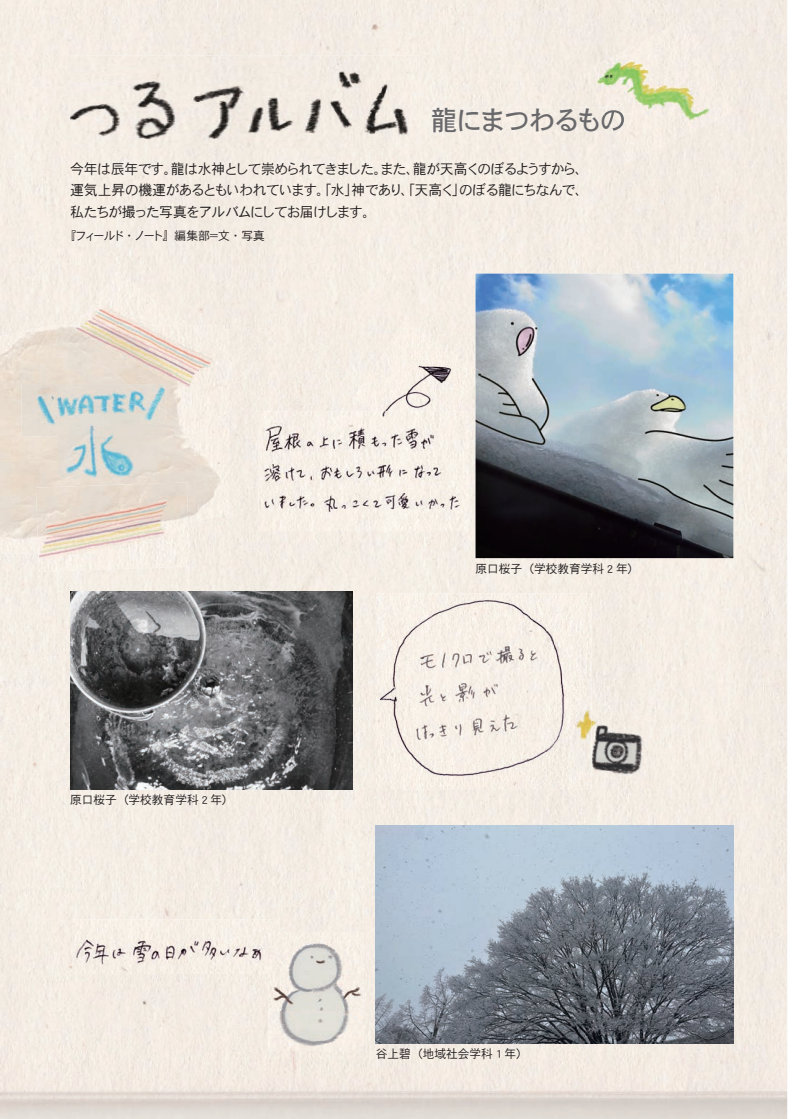
<style>
.page{position:relative;width:800px;height:1119px;background:#fff}
.page>*{position:absolute;margin:0;border:0;box-sizing:border-box;transform-origin:0 0}
.t1{font:27.3px "DFHS Gothic Std W5";letter-spacing:-.085em;color:#69696c}
.t2{font:14.25px/21.3px "DFHS Gothic Std W3";letter-spacing:-.07em;color:#231f20}
.t3{font:14.25px "DFHS Gothic Std W3";letter-spacing:-.02em;color:#231f20}
.t4{font:12px "DFHS Gothic Std W3";color:#231f20}
.t5{font:12px "DFHS Gothic Std W3";letter-spacing:-.18em;color:#231f20}
</style>
<div class="page">
<div style="left:0;top:0;width:787px;height:320px;background:#f3ece4"></div>
<img style="left:694px;top:312px;width:93px;height:806px">
<img style="left:581px;top:558px;width:113px;height:560px">
<div style="left:0;top:533px;width:581px;height:107px;background:#f4eee5"></div>
<img style="left:0;top:752px;width:587px;height:366px">
<img style="left:418px;top:316px;width:57px;height:217px">
<div style="left:229px;top:316px;width:189px;height:110px;background:#f4ede4"></div>
<div style="left:229px;top:481px;width:191px;height:54px;background:#f3ede4"></div>
<div style="left:0;top:640px;width:376px;height:112px;background:#f4ede5"></div>
<div style="left:229px;top:426px;width:29px;height:55px;background:#f3ece4"></div>
<img style="left:0;top:320px;width:77px;height:5px">
<div style="left:432px;top:107px;width:152px;height:25px;background:#f4ede5"></div>
<img style="left:376px;top:825px;width:357px;height:218px">
<img style="left:475px;top:273px;width:258px;height:285px">
<img style="left:70px;top:591px;width:282px;height:198px">
<img style="left:584px;top:18px;width:148px;height:144px">
<img style="left:601px;top:107px;width:22px;height:25px">
<img style="left:70px;top:56px;width:248px;height:92px">
<img style="left:318px;top:56px;width:101px;height:92px">
<img style="left:268px;top:931px;width:95px;height:119px">
<img style="left:73px;top:919px;width:201px;height:54px">
<img style="left:268px;top:931px;width:6px;height:42px">
<img style="left:591px;top:710px;width:73px;height:75px">
<img style="left:376px;top:593px;width:215px;height:196px">
<img style="left:567px;top:707px;width:24px;height:67px">
<img style="left:414px;top:632px;width:139px;height:119px">
<img style="left:258px;top:411px;width:210px;height:120px">
<img style="left:353px;top:321px;width:122px;height:90px">
<img style="left:475px;top:368px;width:7px;height:15px">
<img style="left:372px;top:411px;width:84px;height:39px">
<img style="left:0;top:325px;width:229px;height:228px">
<img style="left:59px;top:436px;width:98px;height:42px">
<img style="left:22px;top:384px;width:143px;height:52px">
<div style="left:38px;top:523px;width:152px;height:48px;background:#f6f0e8"></div>
<img style="left:36px;top:482px;width:152px;height:71px">
<img style="left:77px;top:272px;width:161px;height:101px">
<img style="left:67px;top:325px;width:162px;height:103px">
<img style="left:127px;top:384px;width:38px;height:27px">
<h1 class="t1" style="left:431px;top:105px;width:197px">龍にまつわるもの</h1>
<p class="t2" style="left:171px;top:158px;width:419px">龍は水神として崇められてきましたまた龍が天高くのぼるようすから、</p>
<p class="t2" style="left:406px;top:158px;width:15px">、</p>
<p class="t2" style="left:373px;top:158px;width:15px">。</p>
<p class="t3" style="left:70px;top:161px;width:109px">今年は辰年です。</p>
<p class="t2" style="left:400px;top:179px;width:190px">、「天高くのぼる龍にちなんで、</p>
<p class="t2" style="left:70px;top:179px;width:307px">運気上昇の機運があるともいわれています。「水」<br>私たちが撮った写真をアルバムにしてお届けします。</p>
<p class="t5" style="left:64px;top:229px;width:202px">『フィールド・ノート』編集部＝文・写真</p>
<p class="t2" style="left:351px;top:179px;width:53px">神であり</p>
<p class="t2" style="left:452px;top:179px;width:15px">」</p>
<p class="t4" style="left:70px;top:792px;width:165px">原口桜子（学校教育学科 2 年(</p>
<p class="t4" style="left:475px;top:561px;width:165px">原口桜子（学校教育学科 2 年(</p>
<p class="t4" style="left:376px;top:1047px;width:153px">谷上碧（地域社会学科 1 年(</p>
</div>
